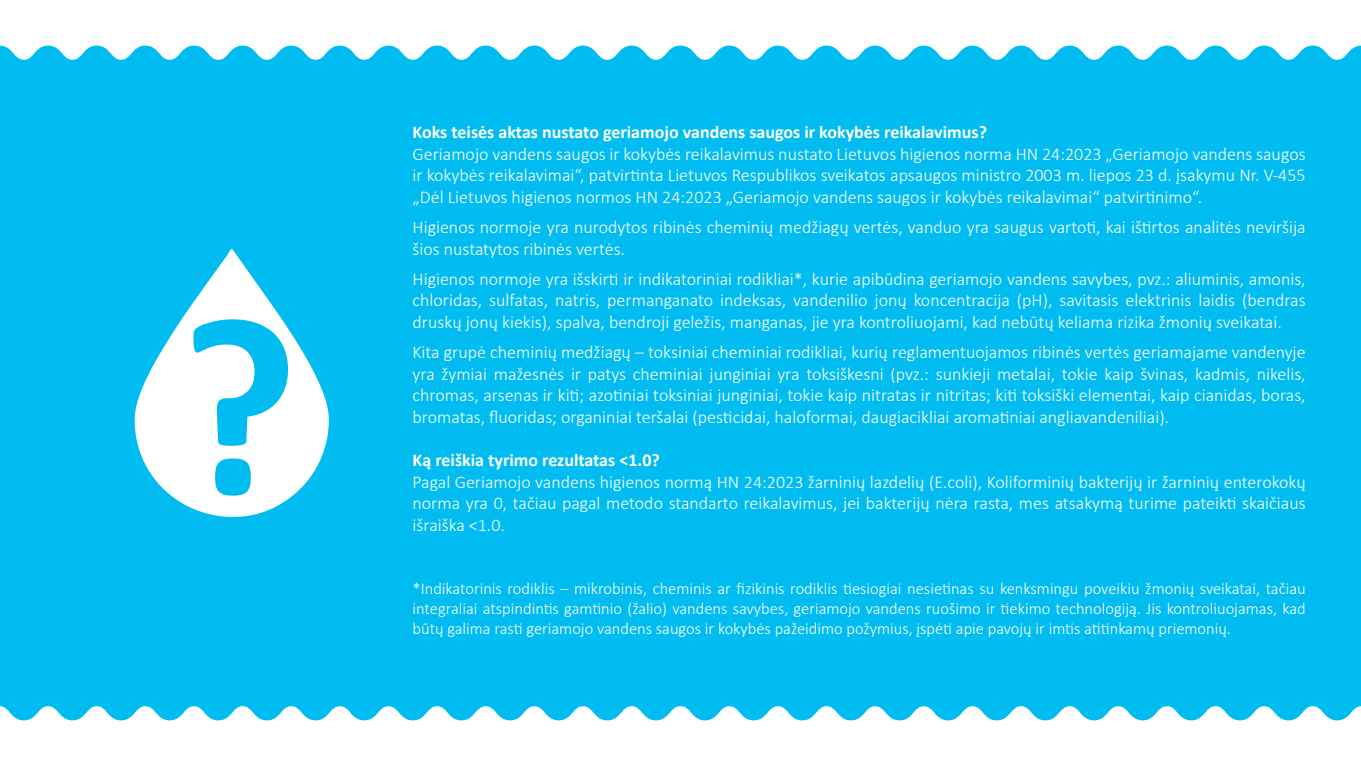
<style>
.page{position:relative;width:1361px;height:766px;background:#fff}
.page>*{position:absolute;margin:0;border:0;box-sizing:border-box;transform-origin:0 0}
.t1{font:300 18px/21.6px "Calibri";color:#fff;text-align:justify}
.t2{font:700 18px "Calibri";color:#fff}
.t3{font:300 16.5px/19.8px "Calibri";color:#fff;text-align:justify}
</style>
<div class="page">
<div style="left:0;top:46px;width:1361px;height:674px;background:#00bcf1"></div>
<svg style="left:135px;top:248px;width:194px;height:269px"></svg>
<svg style="left:193px;top:319px;width:95px;height:176px"></svg>
<p class="t2" style="left:412px;top:119px;width:576px">Koks teisės aktas nustato geriamojo vandens saugos ir kokybės reikalavimus?</p>
<p class="t1" style="left:412px;top:142px;width:894px">Geriamojo vandens saugos ir kokybės reikalavimus nustato Lietuvos higienos norma HN 24:2023 „Geriamojo vandens saugos ir kokybės reikalavimai“, patvirtinta Lietuvos Respublikos sveikatos apsaugos ministro 2003 m. liepos 23 d. įsakymu Nr. V-455 „Dėl Lietuvos higienos normos HN 24:2023 „Geriamojo vandens saugos ir kokybės reikalavimai“ patvirtinimo“.</p>
<p class="t1" style="left:412px;top:216px;width:894px">Higienos normoje yra nurodytos ribinės cheminių medžiagų vertės, vanduo yra saugus vartoti, kai ištirtos analitės neviršija šios nustatytos ribinės vertės.</p>
<p class="t1" style="left:412px;top:267px;width:894px">Higienos normoje yra išskirti ir indikatoriniai rodikliai*, kurie apibūdina geriamojo vandens savybes, pvz.: aliuminis, amonis, chloridas, sulfatas, natris, permanganato indeksas, vandenilio jonų koncentracija (pH), savitasis elektrinis laidis (bendras druskų jonų kiekis), spalva, bendroji geležis, manganas, jie yra kontroliuojami, kad nebūtų keliama rizika žmonių sveikatai.</p>
<p class="t1" style="left:412px;top:341px;width:894px">Kita grupė cheminių medžiagų – toksiniai cheminiai rodikliai, kurių reglamentuojamos ribinės vertės geriamajame vandenyje yra žymiai mažesnės ir patys cheminiai junginiai yra toksiškesni (pvz.: sunkieji metalai, tokie kaip švinas, kadmis, nikelis, chromas, arsenas ir kiti; azotiniai toksiniai junginiai, tokie kaip nitratas ir nitritas; kiti toksiški elementai, kaip cianidas, boras, bromatas, fluoridas; organiniai teršalai (pesticidai, haloformai, daugiacikliai aromatiniai angliavandeniliai).</p>
<p class="t2" style="left:412px;top:447px;width:249px">Ką reiškia tyrimo rezultatas &lt;1.0?</p>
<p class="t1" style="left:412px;top:470px;width:894px">Pagal Geriamojo vandens higienos normą HN 24:2023 žarninių lazdelių (E.coli), Koliforminių bakterijų ir žarninių enterokokų norma yra 0, tačiau pagal metodo standarto reikalavimus, jei bakterijų nėra rasta, mes atsakymą turime pateikti skaičiaus išraiška &lt;1.0.</p>
<p class="t3" style="left:412px;top:578px;width:894px">*Indikatorinis rodiklis – mikrobinis, cheminis ar fizikinis rodiklis tiesiogiai nesietinas su kenksmingu poveikiu žmonių sveikatai, tačiau integraliai atspindintis gamtinio (žalio) vandens savybes, geriamojo vandens ruošimo ir tiekimo technologiją. Jis kontroliuojamas, kad būtų galima rasti geriamojo vandens saugos ir kokybės pažeidimo požymius, įspėti apie pavojų ir imtis atitinkamų priemonių.</p>
</div>
